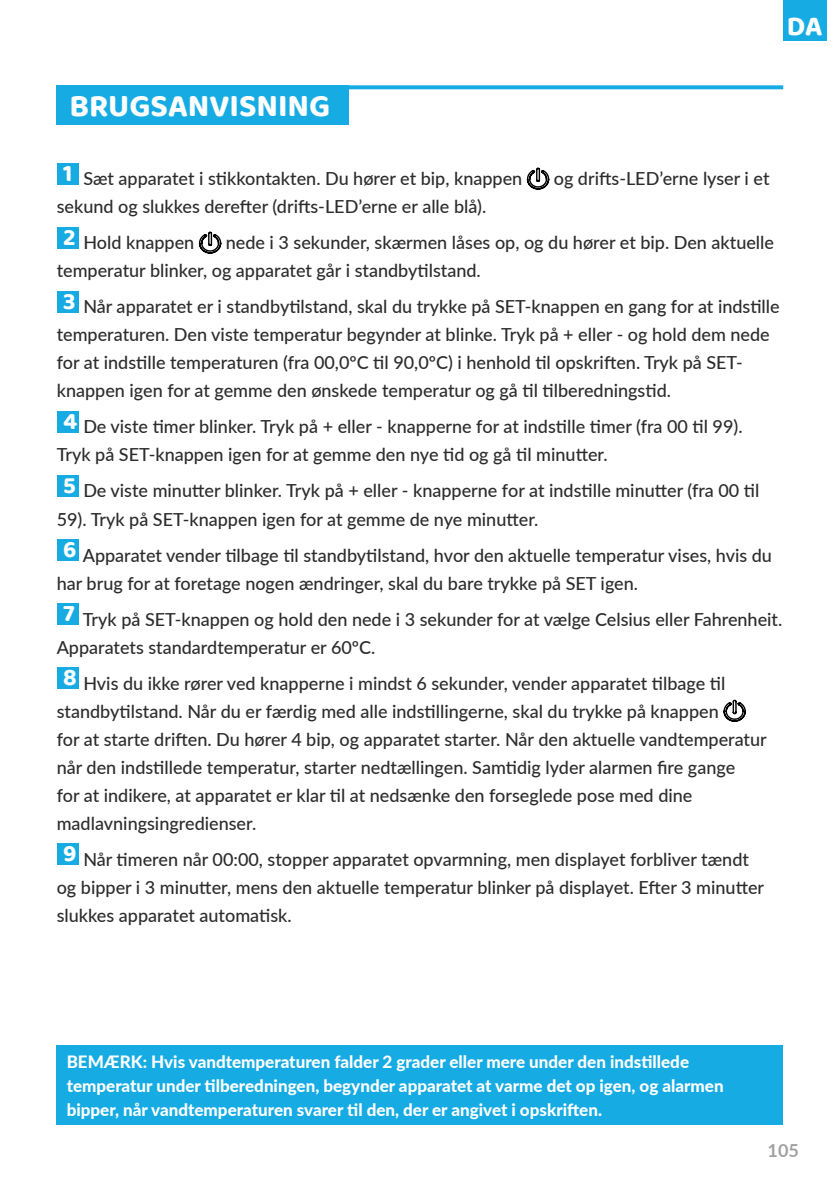
<style>
.page{position:relative;width:840px;height:1191px;background:#fff}
.page>*{position:absolute;margin:0;border:0;box-sizing:border-box;transform-origin:0 0}
.t1{font:700 32px "Baloo 2";color:#fff}
.t2{font:700 28px "Baloo 2";color:#fff}
.t3{font:500 18px/28px "Lato";color:#2c2c2c}
.t4{font:700 18px "Lato";color:#a1a1a1}
.t5{font:800 17px/24px "Lato";color:#fff}
</style>
<div class="page">
<div style="left:782px;top:0;width:43px;height:41px;background:#16ace3"></div>
<div style="left:57px;top:163px;width:22px;height:22px;background:#16ace3"></div>
<svg style="left:526px;top:167px;width:24px;height:23px"></svg>
<div style="left:57px;top:227px;width:22px;height:22px;background:#16ace3"></div>
<svg style="left:198px;top:231px;width:24px;height:23px"></svg>
<div style="left:57px;top:291px;width:22px;height:22px;background:#16ace3"></div>
<div style="left:57px;top:411px;width:22px;height:22px;background:#16ace3"></div>
<div style="left:57px;top:475px;width:22px;height:22px;background:#16ace3"></div>
<div style="left:57px;top:539px;width:22px;height:22px;background:#16ace3"></div>
<div style="left:57px;top:603px;width:22px;height:22px;background:#16ace3"></div>
<div style="left:57px;top:667px;width:22px;height:22px;background:#16ace3"></div>
<svg style="left:723px;top:699px;width:23px;height:23px"></svg>
<div style="left:57px;top:843px;width:22px;height:22px;background:#16ace3"></div>
<div style="left:57px;top:1045px;width:725px;height:79px;background:#16ace3"></div>
<div style="left:57px;top:85px;width:291px;height:40px;background:#16ace3"></div>
<hr style="left:57px;top:85px;width:725px;height:4px;background:#16ace3">
<h1 class="t1" style="left:69px;top:86px;width:262px">BRUGSANVISNING</h1>
<h2 class="t2" style="left:786px;top:9px;width:37px">DA</h2>
<p class="t3" style="left:63px;top:164px;width:460px"><sup>1</sup> Sæt apparatet i stikkontakten. Du hører et bip, knappen</p>
<p class="t3" style="left:553px;top:164px;width:217px">og drifts-LED’erne lyser i et</p>
<p class="t3" style="left:63px;top:188px;width:424px;line-height:36px;text-indent:-6px">sekund og slukkes derefter (drifts-LED’erne er alle blå).<br><sup>2</sup> Hold knappen</p>
<p class="t3" style="left:57px;top:228px;width:718px;text-indent:169px">nede i 3 sekunder, skærmen låses op, og du hører et bip. Den aktuelle temperatur blinker, og apparatet går i standbytilstand.</p>
<p class="t3" style="left:57px;top:292px;width:724px;text-indent:6px"><sup>3</sup> Når apparatet er i standbytilstand, skal du trykke på SET-knappen en gang for at indstille temperaturen. Den viste temperatur begynder at blinke. Tryk på + eller - og hold dem nede for at indstille temperaturen (fra 00,0ºC til 90,0ºC) i henhold til opskriften. Tryk på SET&shy;knappen igen for at gemme den ønskede temperatur og gå til tilberedningstid.</p>
<p class="t3" style="left:57px;top:412px;width:687px;text-indent:6px"><sup>4</sup> De viste timer blinker. Tryk på + eller - knapperne for at indstille timer (fra 00 til 99).<br>Tryk på SET-knappen igen for at gemme den nye tid og gå til minutter.</p>
<p class="t3" style="left:57px;top:476px;width:703px;text-indent:6px"><sup>5</sup> De viste minutter blinker. Tryk på + eller - knapperne for at indstille minutter (fra 00 til<br>59). Tryk på SET-knappen igen for at gemme de nye minutter.</p>
<p class="t3" style="left:57px;top:540px;width:716px;text-indent:6px"><sup>6</sup> Apparatet vender tilbage til standbytilstand, hvor den aktuelle temperatur vises, hvis du har brug for at foretage nogen ændringer, skal du bare trykke på SET igen.</p>
<p class="t3" style="left:57px;top:604px;width:726px;text-indent:6px"><sup>7</sup> Tryk på SET-knappen og hold den nede i 3 sekunder for at vælge Celsius eller Fahrenheit.<br>Apparatets standardtemperatur er 60ºC.</p>
<p class="t3" style="left:57px;top:668px;width:711px;text-indent:6px"><sup>8</sup> Hvis du ikke rører ved knapperne i mindst 6 sekunder, vender apparatet tilbage til standbytilstand. Når du er færdig med alle indstillingerne, skal du trykke på knappen<br>for at starte driften. Du hører 4 bip, og apparatet starter. Når den aktuelle vandtemperatur når den indstillede temperatur, starter nedtællingen. Samtidig lyder alarmen fire gange<br>for at indikere, at apparatet er klar til at nedsænke den forseglede pose med dine madlavningsingredienser.</p>
<p class="t3" style="left:57px;top:844px;width:708px;text-indent:6px"><sup>9</sup> Når timeren når 00:00, stopper apparatet opvarmning, men displayet forbliver tændt og bipper i 3 minutter, mens den aktuelle temperatur blinker på displayet. Efter 3 minutter slukkes apparatet automatisk.</p>
<p class="t5" style="left:67px;top:1049px;width:658px">BEMÆRK: Hvis vandtemperaturen falder 2 grader eller mere under den indstillede temperatur under tilberedningen, begynder apparatet at varme det op igen, og alarmen bipper, når vandtemperaturen svarer til den, der er angivet i opskriften.</p>
<p class="t4" style="left:767px;top:1137px;width:33px">105</p>
</div>
